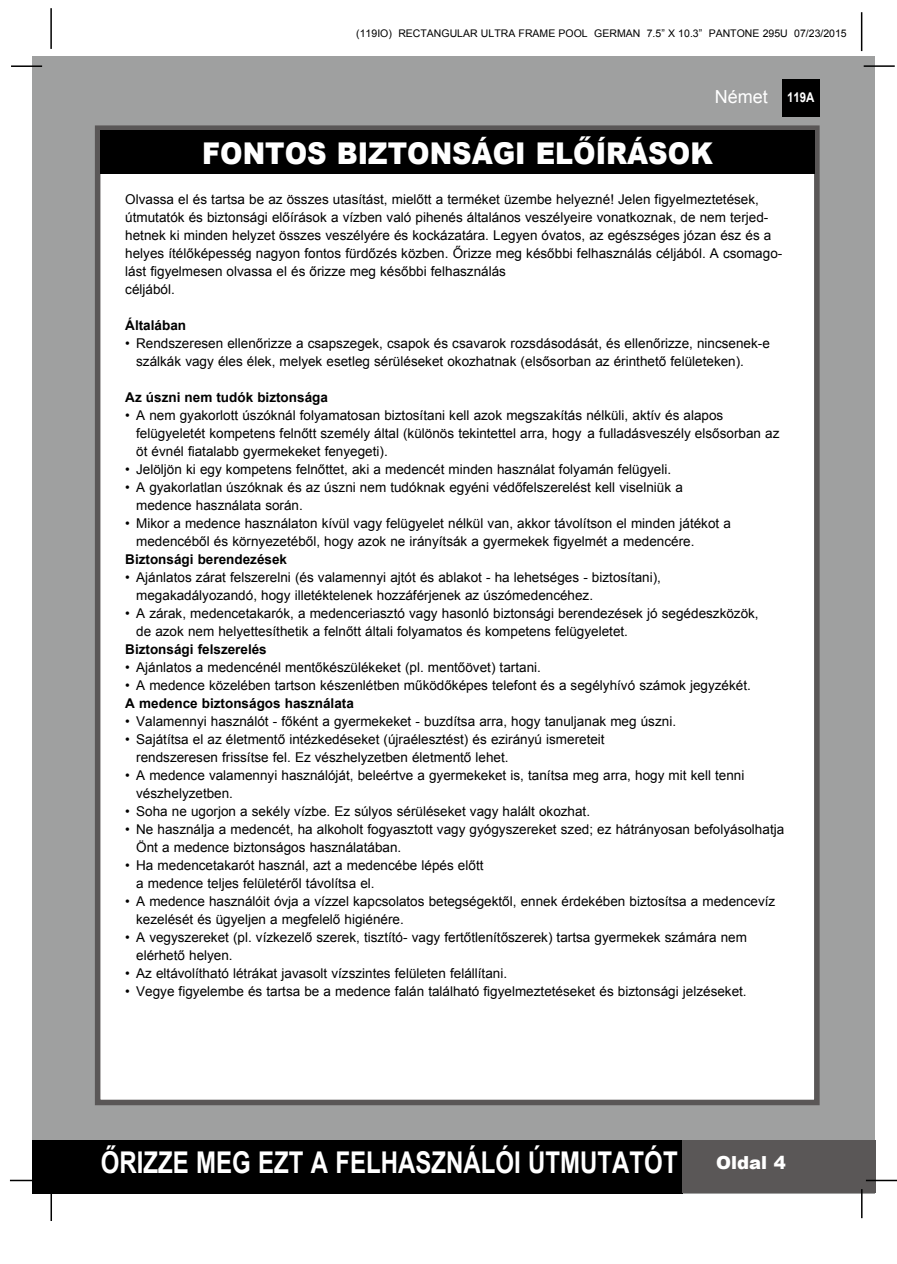
<style>
.page{position:relative;width:897px;height:1264px;background:#fff}
.page>*{position:absolute;margin:0;border:0;box-sizing:border-box;transform-origin:0 0}
.t1{font:700 30px "Arial";color:#fff;scale:.8 1}
.t2{font:900 30px "Arial";color:#fff;scale:.9 1}
.t3{font:900 18px "Arial";color:#fff}
.t4{font:18px "Arial";color:#fff}
.t5{font:13.5px/18px "Arial";color:#000}
.t6{font:700 13.5px "Arial";color:#000}
.t7{font:700 13.5px "Arial";color:#fff;scale:.85 1}
.t8{font:10.5px "Arial";color:#000}
</style>
<div class="page">
<div style="left:33px;top:56px;width:842px;height:1137px;background:#9fa0a0"></div>
<div style="left:782px;top:79px;width:37px;height:38px;background:#000"></div>
<hr style="left:863px;top:65px;width:31px;height:2px;background:#000">
<hr style="left:50px;top:8px;width:2px;height:41px;background:#000">
<hr style="left:860px;top:12px;width:2px;height:39px;background:#000">
<div style="left:33px;top:1140px;width:649px;height:53px;background:#000"></div>
<div style="left:682px;top:1140px;width:193px;height:53px;background:#5a5757"></div>
<hr style="left:865px;top:1179px;width:31px;height:2px;background:#000">
<hr style="left:860px;top:1189px;width:2px;height:29px;background:#000">
<hr style="left:50px;top:1190px;width:2px;height:31px;background:#000">
<hr style="left:10px;top:1179px;width:31px;height:2px;background:#000">
<hr style="left:11px;top:65px;width:31px;height:2px;background:#000">
<div style="left:95px;top:125px;width:724px;height:980px;background:#fff;border:6px solid #5a5757"></div>
<div style="left:100px;top:130px;width:714px;height:44px;background:#000"></div>
<p class="t8" style="left:356px;top:27px;width:492px">(119IO) RECTANGULAR ULTRA FRAME POOL GERMAN 7.5” X 10.3” PANTONE 295U 07/23/2015</p>
<h2 class="t4" style="left:714px;top:85px;width:55px">Német</h2>
<p class="t7" style="left:787px;top:88px;width:34px">119A</p>
<h1 class="t2" style="left:202px;top:131px;width:568px">FONTOS BIZTONSÁGI ELŐÍRÁSOK</h1>
<p class="t5" style="left:125px;top:190px;width:658px">Olvassa el és tartsa be az összes utasítást, mielőtt a terméket üzembe helyezné! Jelen figyelmeztetések, útmutatók és biztonsági előírások a vízben való pihenés általános veszélyeire vonatkoznak, de nem terjed&shy;hetnek ki minden helyzet összes veszélyére és kockázatára. Legyen óvatos, az egészséges józan ész és a helyes ítélőképesség nagyon fontos fürdőzés közben. Őrizze meg későbbi felhasználás céljából. A csomago&shy;lást figyelmesen olvassa el és őrizze meg későbbi felhasználás<br>céljából.</p>
<p class="t6" style="left:125px;top:316px;width:62px">Általában</p>
<p class="t5" style="left:136px;top:334px;width:635px;text-indent:-11px">• Rendszeresen ellenőrizze a csapszegek, csapok és csavarok rozsdásodását, és ellenőrizze, nincsenek-e szálkák vagy éles élek, melyek esetleg sérüléseket okozhatnak (elsősorban az érinthető felületeken).</p>
<p class="t6" style="left:125px;top:388px;width:204px">Az úszni nem tudók biztonsága</p>
<p class="t5" style="left:136px;top:406px;width:644px;text-indent:-11px">• A nem gyakorlott úszóknál folyamatosan biztosítani kell azok megszakítás nélküli, aktív és alapos felügyeletét kompetens felnőtt személy által (különös tekintettel arra, hogy a fulladásveszély elsősorban az öt évnél fiatalabb gyermekeket fenyegeti).</p>
<p class="t5" style="left:125px;top:460px;width:547px">• Jelöljön ki egy kompetens felnőttet, aki a medencét minden használat folyamán felügyeli.</p>
<p class="t5" style="left:136px;top:478px;width:548px;text-indent:-11px">• A gyakorlatlan úszóknak és az úszni nem tudóknak egyéni védőfelszerelést kell viselniük a medence használata során.</p>
<p class="t5" style="left:136px;top:514px;width:596px;text-indent:-11px">• Mikor a medence használaton kívül vagy felügyelet nélkül van, akkor távolítson el minden játékot a medencéből és környezetéből, hogy azok ne irányítsák a gyermekek figyelmét a medencére.</p>
<p class="t6" style="left:125px;top:550px;width:163px">Biztonsági berendezések</p>
<p class="t5" style="left:136px;top:568px;width:526px;text-indent:-11px">• Ajánlatos zárat felszerelni (és valamennyi ajtót és ablakot - ha lehetséges - biztosítani), megakadályozandó, hogy illetéktelenek hozzáférjenek az úszómedencéhez.</p>
<p class="t5" style="left:136px;top:604px;width:624px;text-indent:-11px">• A zárak, medencetakarók, a medenceriasztó vagy hasonló biztonsági berendezések jó segédeszközök, de azok nem helyettesíthetik a felnőtt általi folyamatos és kompetens felügyeletet.</p>
<p class="t6" style="left:125px;top:640px;width:143px">Biztonsági felszerelés</p>
<p class="t5" style="left:125px;top:658px;width:417px">• Ajánlatos a medencénél mentőkészülékeket (pl. mentőövet) tartani.</p>
<p class="t5" style="left:125px;top:676px;width:627px">• A medence közelében tartson készenlétben működőképes telefont és a segélyhívó számok jegyzékét.</p>
<p class="t6" style="left:125px;top:694px;width:230px">A medence biztonságos használata</p>
<p class="t5" style="left:125px;top:712px;width:552px">• Valamennyi használót - főként a gyermekeket - buzdítsa arra, hogy tanuljanak meg úszni.</p>
<p class="t5" style="left:136px;top:730px;width:470px;text-indent:-11px">• Sajátítsa el az életmentő intézkedéseket (újraélesztést) és ezirányú ismereteit rendszeresen frissítse fel. Ez vészhelyzetben életmentő lehet.</p>
<p class="t5" style="left:136px;top:766px;width:609px;text-indent:-11px">• A medence valamennyi használóját, beleértve a gyermekeket is, tanítsa meg arra, hogy mit kell tenni vészhelyzetben.</p>
<p class="t5" style="left:125px;top:802px;width:466px">• Soha ne ugorjon a sekély vízbe. Ez súlyos sérüléseket vagy halált okozhat.</p>
<p class="t5" style="left:136px;top:820px;width:649px;text-indent:-11px">• Ne használja a medencét, ha alkoholt fogyasztott vagy gyógyszereket szed; ez hátrányosan befolyásolhatja<br>Önt a medence biztonságos használatában.</p>
<p class="t5" style="left:136px;top:856px;width:349px;text-indent:-11px">• Ha medencetakarót használ, azt a medencébe lépés előtt a medence teljes felületéről távolítsa el.</p>
<p class="t5" style="left:136px;top:892px;width:640px;text-indent:-11px">• A medence használóit óvja a vízzel kapcsolatos betegségektől, ennek érdekében biztosítsa a medencevíz kezelését és ügyeljen a megfelelő higiénére.</p>
<p class="t5" style="left:136px;top:928px;width:612px;text-indent:-11px">• A vegyszereket (pl. vízkezelő szerek, tisztító- vagy fertőtlenítőszerek) tartsa gyermekek számára nem elérhető helyen.</p>
<p class="t5" style="left:125px;top:964px;width:383px">• Az eltávolítható létrákat javasolt vízszintes felületen felállítani.</p>
<p class="t5" style="left:125px;top:982px;width:622px">• Vegye figyelembe és tartsa be a medence falán található figyelmeztetéseket és biztonsági jelzéseket.</p>
<h1 class="t1" style="left:101px;top:1142px;width:722px">ŐRIZZE MEG EZT A FELHASZNÁLÓI ÚTMUTATÓT</h1>
<h2 class="t3" style="left:716px;top:1149px;width:71px">Oldal 4</h2>
</div>
